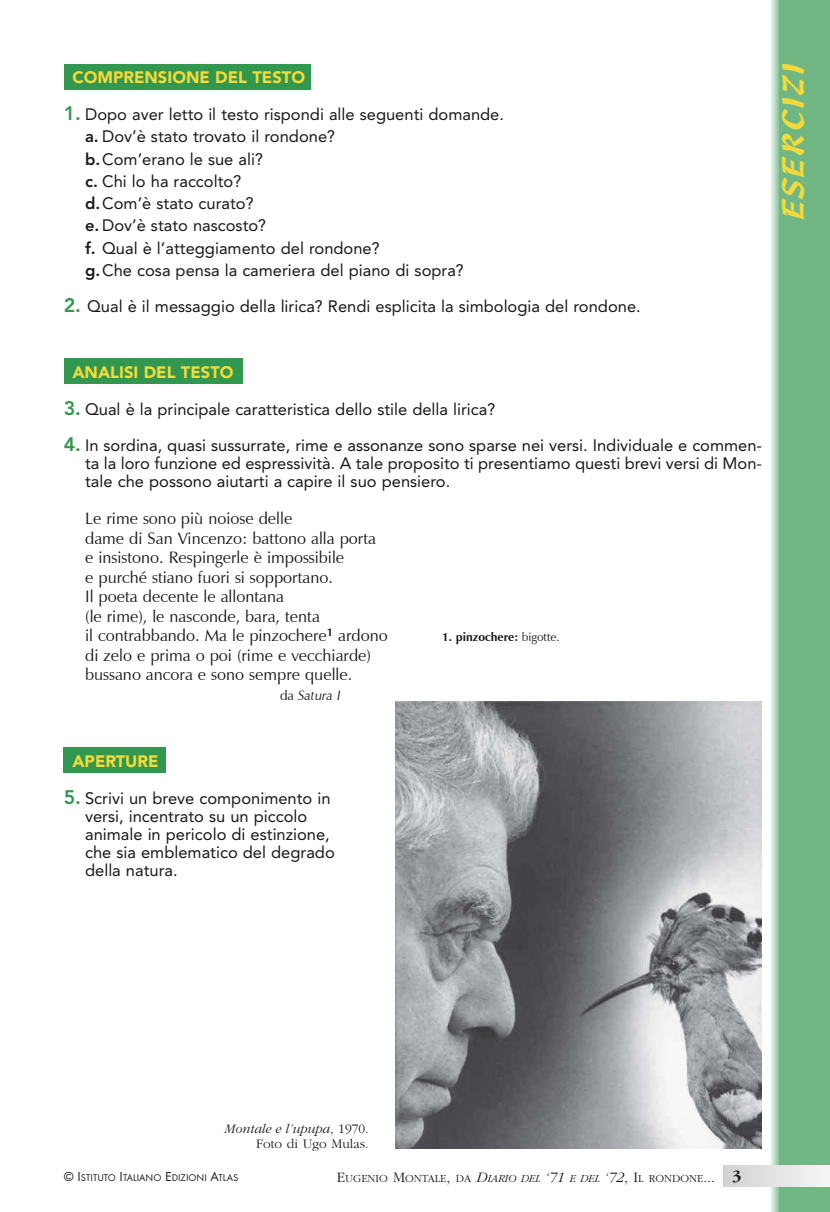
<style>
.page{position:relative;width:830px;height:1212px;background:#fff}
.page>*{position:absolute;margin:0;border:0;box-sizing:border-box;transform-origin:0 0}
.t1{font:30px "Cascade Script";color:#f5da3a;scale:1.25 1}
.t2{font:16.5px/22.2px "Avenir";color:#191919}
.t3{font:16.5px/19.5px "Zapf Humanist 601 BT";color:#191919}
.t4{font:900 16.5px "Avenir";color:#f5da3a}
.t5{font:300 13.5px/15px "Garamond";color:#191919;text-align:right}
.t6{font:italic 13.5px "Zapf Humanist 601 BT";color:#191919}
.t7{font:700 12px "Zapf Humanist 601 BT";color:#191919}
.t8{font:300 11.25px "Garamond";color:#191919}
.t9{font:10.2px "Futura T";color:#191919}
.s1{font-weight:800;font-size:19.5px;color:#32974f}
.s2{font-weight:800}
.s3{font-weight:400}
.s4{font-style:normal}
.s5{font-style:italic}
.s6{font-size:13.5px}
.s7{font-size:15px}
.s8{font-style:italic;font-size:15px}
.s9{font-weight:700;font-size:16.5px}
</style>
<div class="page">
<svg style="left:770px;top:0;width:8px;height:1212px"></svg>
<div style="left:778px;top:0;width:51px;height:1212px;background:#70b784"></div>
<div style="left:723px;top:1165px;width:106px;height:21px;background:linear-gradient(to right,#d1d1d1,#f6f6f6)"></div>
<div style="left:64px;top:748px;width:102px;height:25px;background:#32974f"></div>
<div style="left:64px;top:358px;width:178px;height:26px;background:#32974f"></div>
<div style="left:64px;top:64px;width:246px;height:25px;background:#32974f"></div>
<img style="left:395px;top:701px;width:366px;height:447px">
<p class="t4" style="left:72px;top:71px;width:234px">COMPRENSIONE DEL TESTO</p>
<p class="t2" style="left:85px;top:105px;width:420px;text-indent:-21px"><span class="s1">1.</span> Dopo aver letto il testo rispondi alle seguenti domande. <span class="s2">a.</span> Dov’è stato trovato il rondone?<br><span class="s2">b.</span>Com’erano le sue ali?<br><span class="s2">c.</span> Chi lo ha raccolto?<br><span class="s2">d.</span>Com’è stato curato?<br><span class="s2">e.</span> Dov’è stato nascosto?<br><span class="s2">f.</span> Qual è l’atteggiamento del rondone?<br><span class="s2">g.</span>Che cosa pensa la cameriera del piano di sopra?</p>
<p class="t2" style="left:64px;top:296px;width:578px"><span class="s1">2.</span> Qual è il messaggio della lirica? Rendi esplicita la simbologia del rondone.</p>
<p class="t4" style="left:72px;top:365px;width:163px">ANALISI DEL TESTO</p>
<p class="t2" style="left:64px;top:399px;width:433px"><span class="s1">3.</span> Qual è la principale caratteristica dello stile della lirica?</p>
<p class="t2" style="left:85px;top:437px;width:678px;line-height:18px;text-align:justify;text-indent:-21px"><span class="s1">4.</span> In sordina, quasi sussurrate, rime e assonanze sono sparse nei versi. Individuale e commen&shy;ta la loro funzione ed espressività. A tale proposito ti presentiamo questi brevi versi di Mon&shy;tale che possono aiutarti a capire il suo pensiero.</p>
<p class="t3" style="left:85px;top:509px;width:304px">Le rime sono più noiose delle<br>dame di San Vincenzo: battono alla porta e insistono. Respingerle è impossibile<br>e purché stiano fuori si sopportano.<br>Il poeta decente le allontana<br>(le rime), le nasconde, bara, tenta<br>il contrabbando. Ma le pinzochere<sup>1</sup> ardono</p>
<p class="t7" style="left:442px;top:630px;width:119px">1. pinzochere: <span class="s3">bigotte.</span></p>
<p class="t3" style="left:85px;top:645px;width:287px">di zelo e prima o poi (rime e vecchiarde) bussano ancora e sono sempre quelle.</p>
<p class="t6" style="left:280px;top:687px;width:62px"><span class="s4">da</span> Satura I</p>
<h1 class="t1" style="left:780px;top:220px;width:126px;rotate:-90deg">ESERCIZI</h1>
<p class="t4" style="left:72px;top:754px;width:88px">APERTURE</p>
<p class="t2" style="left:85px;top:790px;width:251px;line-height:18px;text-indent:-21px"><span class="s1">5.</span> Scrivi un breve componimento in versi, incentrato su un piccolo animale in pericolo di estinzione, che sia emblematico del degrado della natura.</p>
<p class="t5" style="left:224px;top:1120px;width:146px"><span class="s5">Montale e l’upupa</span>, 1970.<br>Foto di Ugo Mulas.</p>
<p class="t9" style="left:64px;top:1171px;width:176px"><span class="s6">© I</span>STITUTO <span class="s6">I</span>TALIANO <span class="s6">E</span>DIZIONI <span class="s6">A</span>TLAS</p>
<p class="t8" style="left:336px;top:1171px;width:406px"><span class="s7">E</span>UGENIO <span class="s7">M</span>ONTALE<span class="s7">,</span> DA <span class="s8">D</span><span class="s5">IARIO DEL</span> <span class="s8">‘71</span> <span class="s5">E DEL</span> <span class="s8">‘72</span><span class="s7">, I</span>L RONDONE<span class="s7">...</span> <span class="s9">3</span></p>
</div>
